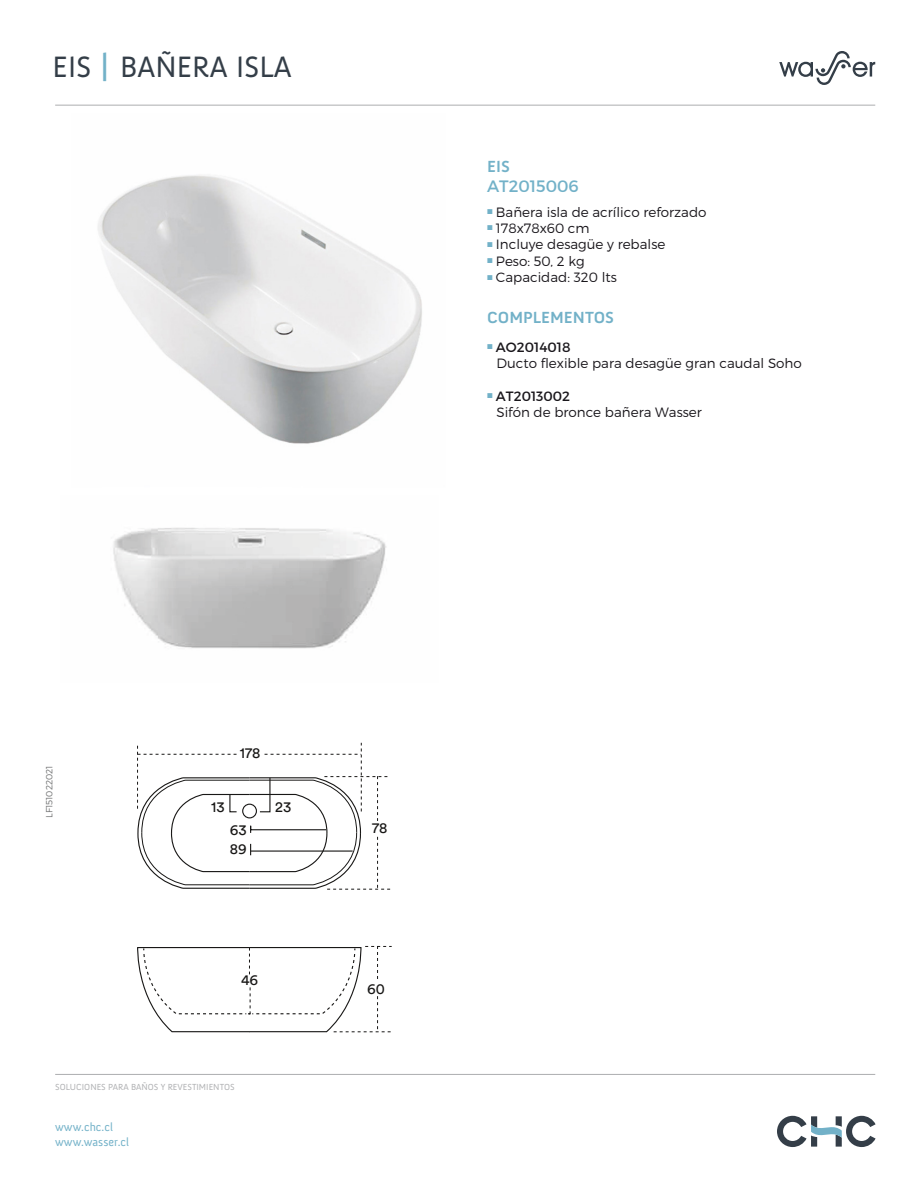
<style>
.page{position:relative;width:918px;height:1188px;background:#fff}
.page>*{position:absolute;margin:0;border:0;box-sizing:border-box;transform-origin:0 0}
.t1{font:30.15px "Anivers SC";color:#343e48}
.t2{font:700 16.5px "Anivers";color:#72b1c8}
.t3{font:16.5px "Montserrat";color:#72b1c8}
.t4{font:14.85px/19px "Circular Std";color:#181716}
.t5{font:300 13.5px/16.2px "Montserrat";color:#1a171c}
.t6{font:13.5px "Montserrat";color:#1a171c}
.t7{font:12px/14.4px "Anivers";color:#72b1c8}
.t8{font:10.5px/16.4px "Arial";color:#72b1c8;text-align:justify}
.t9{font:9px "Anivers";color:#b1b2b4}
.t10{font:300 9px "Montserrat";color:#707172}
.s1{font-size:36px;color:#72b1c8}
</style>
<div class="page">
<svg style="left:779px;top:51px;width:96px;height:34px"></svg>
<hr style="left:55px;top:105px;width:820px;height:1px;background:#b0b1b3">
<hr style="left:55px;top:1074px;width:820px;height:1px;background:#b0b1b3">
<svg style="left:777px;top:1116px;width:99px;height:31px"></svg>
<img style="left:98px;top:175px;width:324px;height:269px">
<svg style="left:137px;top:946px;width:255px;height:87px"></svg>
<img style="left:113px;top:527px;width:273px;height:122px">
<svg style="left:137px;top:743px;width:254px;height:147px"></svg>
<h1 class="t1" style="left:53px;top:50px;width:241px">EIS <span class="s1">|</span> BAÑERA ISLA</h1>
<p class="t2" style="left:487px;top:158px;width:24px">EIS</p>
<p class="t3" style="left:487px;top:176px;width:93px">AT2015006</p>
<p class="t5" style="left:496px;top:204px;width:212px">Bañera isla de acrílico reforzado<br>178x78x60 cm<br>Incluye desagüe y rebalse</p>
<p class="t8" style="left:487px;top:202px;width:8px">■ ■ ■</p>
<p class="t5" style="left:496px;top:253px;width:122px">Peso: 50, 2 kg<br>Capacidad: 320 lts</p>
<p class="t8" style="left:487px;top:252px;width:8px">■ ■</p>
<p class="t2" style="left:487px;top:308px;width:129px">COMPLEMENTOS</p>
<p class="t5" style="left:496px;top:355px;width:307px">Ducto flexible para desagüe gran caudal Soho</p>
<p class="t5" style="left:496px;top:404px;width:207px">Sifón de bronce bañera Wasser</p>
<p class="t6" style="left:496px;top:339px;width:76px">AO2014018</p>
<p class="t8" style="left:487px;top:338px;width:8px">■</p>
<p class="t6" style="left:496px;top:388px;width:76px">AT2013002</p>
<p class="t8" style="left:487px;top:386px;width:8px">■</p>
<p class="t10" style="left:44px;top:818px;width:54px;rotate:-90deg">LF151022021</p>
<p class="t4" style="left:240px;top:743px;width:22px">178</p>
<p class="t4" style="left:211px;top:797px;width:15px">13</p>
<p class="t4" style="left:275px;top:797px;width:18px">23</p>
<p class="t4" style="left:230px;top:820px;width:18px">63<br>89</p>
<p class="t4" style="left:241px;top:971px;width:19px">46</p>
<p class="t9" style="left:55px;top:1082px;width:181px">SOLUCIONES PARA BAÑOS Y REVESTIMIENTOS</p>
<p class="t7" style="left:55px;top:1120px;width:75px">www.chc.cl www.wasser.cl</p>
<p class="t4" style="left:372px;top:818px;width:17px">78</p>
<p class="t4" style="left:367px;top:979px;width:19px">60</p>
</div>
